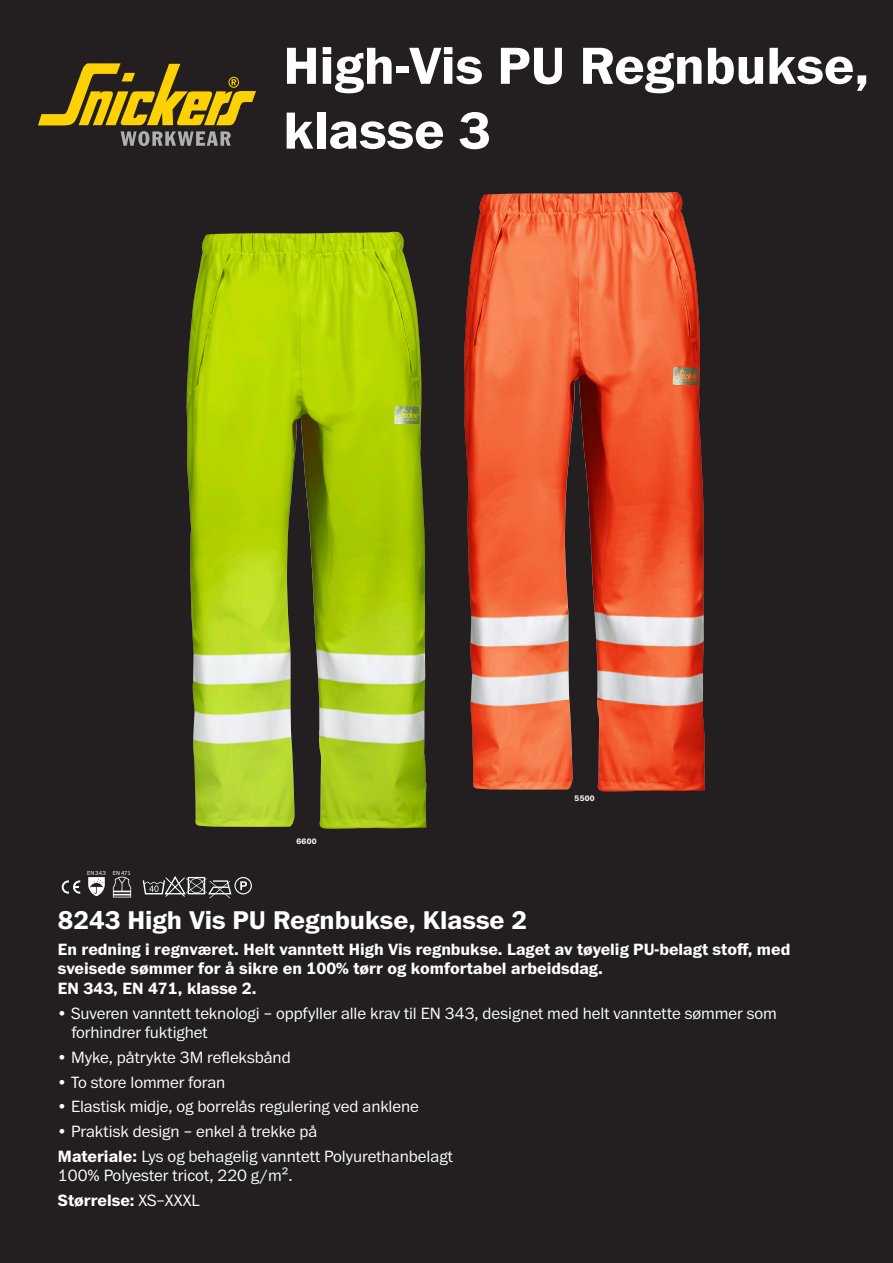
<style>
.page{position:relative;width:893px;height:1263px;background:#fff}
.page>*{position:absolute;margin:0;border:0;box-sizing:border-box;transform-origin:0 0}
.t1{font:700 54px/64.8px "Franklin ITC Pro";color:#fff}
.ProductName{font:700 26.55px "Franklin ITC Pro";color:#fff}
.Material{font:300 16.95px/19.4px "Franklin ITC Pro";letter-spacing:-.005em;color:#fff}
.Introduction{font:700 16.95px/19.4px "Franklin ITC Pro";color:#fff}
.SizeText{font:700 16.95px "Franklin ITC Pro";color:#fff}
.Färgnr_neg_5_5_Svart{font:700 8.25px "Franklin ITC Pro";letter-spacing:.025em;color:#fff}
.Calloutsbröd_vä_8_10{font:300 6px "Franklin ITC Pro";letter-spacing:.02em;color:#fff}
.s1{font-weight:700}
.s2{font-weight:300}
</style>
<div class="page">
<div style="left:1px;top:1px;width:891px;height:1261px;background:#231f20"></div>
<svg style="left:38px;top:63px;width:218px;height:83px"></svg>
<img style="left:187px;top:232px;width:239px;height:597px">
<img style="left:464px;top:192px;width:241px;height:600px">
<svg style="left:62px;top:880px;width:18px;height:14px"></svg>
<svg style="left:88px;top:877px;width:17px;height:20px"></svg>
<svg style="left:113px;top:877px;width:18px;height:20px"></svg>
<svg style="left:143px;top:876px;width:109px;height:22px"></svg>
<p class="t1" style="left:283px;top:35px;width:587px">High-Vis PU Regnbukse, klasse 3</p>
<p class="Färgnr_neg_5_5_Svart" style="left:297px;top:836px;width:22px">6600</p>
<p class="Färgnr_neg_5_5_Svart" style="left:575px;top:793px;width:21px">5500</p>
<p class="Calloutsbröd_vä_8_10" style="left:87px;top:870px;width:20px">EN343</p>
<p class="Calloutsbröd_vä_8_10" style="left:113px;top:870px;width:20px">EN471</p>
<p class="ProductName" style="left:58px;top:905px;width:471px">8243 High Vis PU Regnbukse, Klasse 2</p>
<p class="Introduction" style="left:58px;top:940px;width:734px">En redning i regnværet. Helt vanntett High Vis regnbukse. Laget av tøyelig PU-belagt stoff, med sveisede sømmer for å sikre en 100% tørr og komfortabel arbeidsdag.<br>EN 343, EN 471, klasse 2.</p>
<p class="Material" style="left:72px;top:1004px;width:707px;text-indent:-14px">• Suveren vanntett teknologi – oppfyller alle krav til EN 343, designet med helt vanntette sømmer som forhindrer fuktighet</p>
<p class="Material" style="left:58px;top:1048px;width:234px">• Myke, påtrykte 3M refleksbånd</p>
<p class="Material" style="left:58px;top:1073px;width:169px">• To store lommer foran</p>
<p class="Material" style="left:58px;top:1098px;width:362px">• Elastisk midje, og borrelås regulering ved anklene</p>
<p class="Material" style="left:58px;top:1122px;width:261px">• Praktisk design – enkel å trekke på</p>
<p class="Material" style="left:58px;top:1147px;width:396px"><span class="s1">Materiale:</span> Lys og behagelig vanntett Polyurethanbelagt<br>100% Polyester tricot, 220 g/m².</p>
<p class="SizeText" style="left:58px;top:1191px;width:143px">Størrelse: <span class="s2">XS–XXXL</span></p>
</div>
